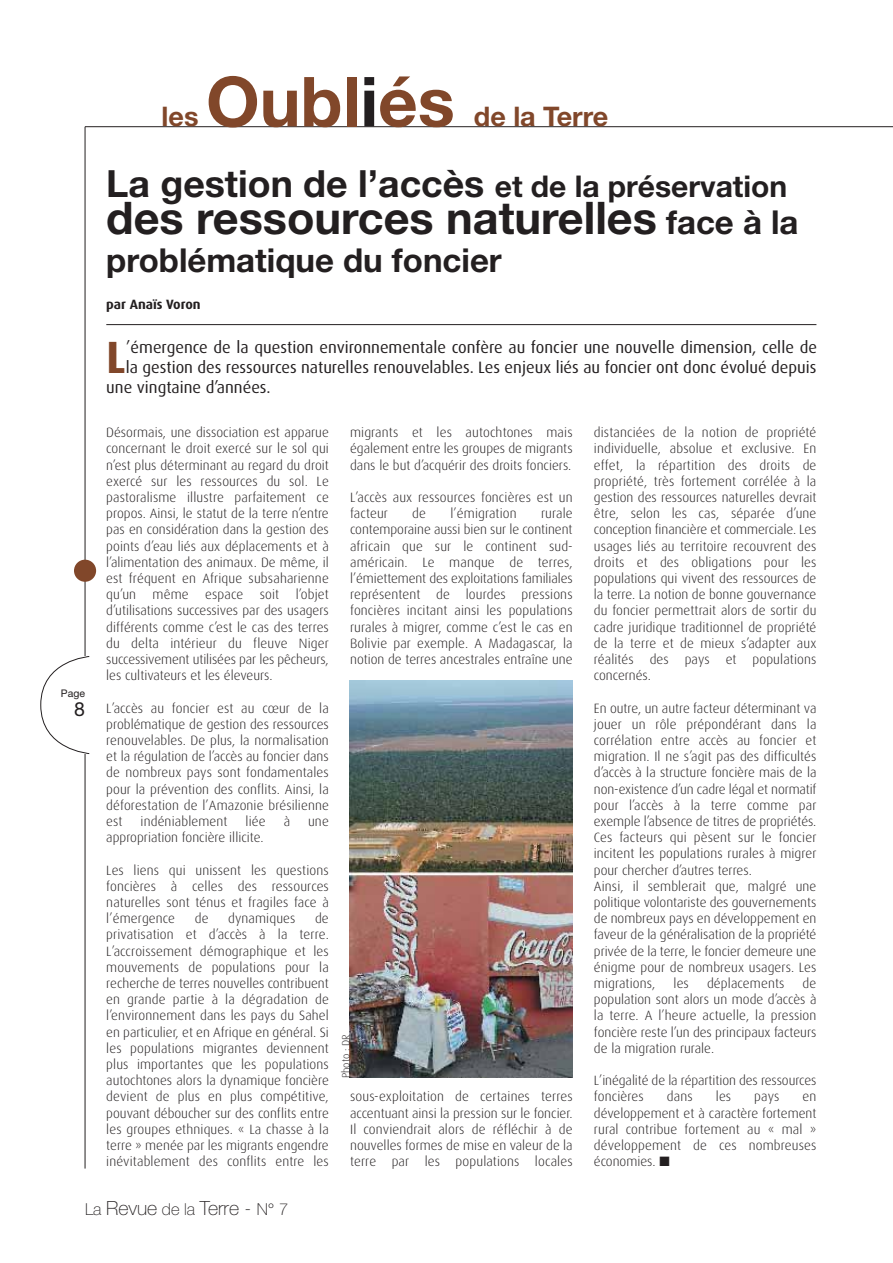
<style>
.page{position:relative;width:893px;height:1263px;background:#fff}
.page>*{position:absolute;margin:0;border:0;box-sizing:border-box;transform-origin:0 0}
.t1{font:700 69px "Helvetica Neue";color:#81472a}
.t2{font:700 45.3px "Dax";color:#81472a}
.t3{font:700 45px "Helvetica Neue";color:#231f20}
.t4{font:700 37.5px "Helvetica Neue";color:#231f20}
.t5{font:700 33px "Helvetica Neue";color:#231f20}
.t6{font:700 27px "Helvetica Neue";color:#81472a}
.t7{font:100 19.5px "Helvetica Neue";color:#231f20}
.t8{font:19.5px "Helvetica Neue";color:#231f20}
.t9{font:16.5px "Dax";color:#231f20}
.t10{font:300 13.5px/16.2px "Dax";color:#231f20;text-align:justify}
.t11{font:700 13.5px "Dax";color:#231f20}
.t12{font:300 10.5px "Dax";color:#231f20}
.t13{font:10.5px "Helvetica Neue";color:#231f20}
.s1{color:#231f20}
.s2{font-size:30px}
.s3{font-size:33px}
.s4{font-size:16.5px}
</style>
<div class="page">
<hr style="left:85px;top:127px;width:1px;height:1041px;background:#231f20">
<hr style="left:85px;top:126px;width:808px;height:1px;background:#231f20">
<svg style="left:40px;top:656px;width:50px;height:98px"></svg>
<div style="left:74px;top:560px;width:22px;height:22px;background:#81472a;border-radius:50%"></div>
<hr style="left:106px;top:324px;width:710px;height:1px;background:#231f20">
<img style="left:350px;top:680px;width:222px;height:397px">
<h3 class="t6" style="left:162px;top:107px;width:38px">les</h3>
<h1 class="t1" style="left:206px;top:77px;width:250px">Oubl<span class="s1">i</span>és</h1>
<h3 class="t6" style="left:474px;top:107px;width:136px">de la Terre</h3>
<h3 class="t4" style="left:106px;top:170px;width:682px">La gestion de l’accès <span class="s2">et de la préservation</span></h3>
<h3 class="t3" style="left:106px;top:202px;width:694px">des ressources naturelles <span class="s3">face à la</span></h3>
<h3 class="t5" style="left:106px;top:248px;width:397px">problématique du foncier</h3>
<p class="t11" style="left:106px;top:298px;width:96px">par Anaïs Voron</p>
<p class="t13" style="left:61px;top:690px;width:26px">Page</p>
<h3 class="t8" style="left:74px;top:702px;width:12px">8</h3>
<h2 class="t2" style="left:106px;top:335px;width:21px">L</h2>
<p class="t9" style="left:126px;top:339px;width:692px">’émergence de la question environnementale confère au foncier une nouvelle dimension, celle de</p>
<p class="t9" style="left:126px;top:359px;width:692px">la gestion des ressources naturelles renouvelables. Les enjeux liés au foncier ont donc évolué depuis</p>
<p class="t9" style="left:106px;top:379px;width:166px">une vingtaine d’années.</p>
<p class="t10" style="left:106px;top:425px;width:224px">Désormais, une dissociation est apparue concernant le droit exercé sur le sol qui n’est plus déterminant au regard du droit exercé sur les ressources du sol. Le pastoralisme illustre parfaitement ce propos. Ainsi, le statut de la terre n’entre pas en considération dans la gestion des points d’eau liés aux déplacements et à l’alimentation des animaux. De même, il est fréquent en Afrique subsaharienne qu’un même espace soit l’objet d’utilisations successives par des usagers différents comme c’est le cas des terres du delta intérieur du fleuve Niger successivement utilisées par les pêcheurs, les cultivateurs et les éleveurs.</p>
<p class="t10" style="left:106px;top:701px;width:224px">L’accès au foncier est au cœur de la problématique de gestion des ressources renouvelables. De plus, la normalisation et la régulation de l’accès au foncier dans de nombreux pays sont fondamentales pour la prévention des conflits. Ainsi, la déforestation de l’Amazonie brésilienne est</p>
<p class="t10" style="left:141px;top:814px;width:89px">indéniablement</p>
<p class="t10" style="left:246px;top:814px;width:22px">liée</p>
<p class="t10" style="left:284px;top:814px;width:8px">à</p>
<p class="t10" style="left:308px;top:814px;width:22px">une</p>
<p class="t10" style="left:106px;top:830px;width:159px">appropriation foncière illicite.</p>
<p class="t10" style="left:106px;top:863px;width:224px">Les liens qui unissent les questions foncières à celles des ressources naturelles sont ténus et fragiles face à l’émergence</p>
<p class="t10" style="left:106px;top:911px;width:224px;text-indent:209px">de privatisation et d’accès à la terre.<br>L’accroissement démographique et les mouvements de populations pour la recherche de terres nouvelles contribuent en grande partie à la dégradation de l’environnement dans les pays du Sahel en particulier, et en Afrique en général. Si les populations migrantes deviennent plus importantes que les populations autochtones alors la dynamique foncière devient de plus en plus compétitive, pouvant déboucher sur des conflits entre les groupes ethniques. « La chasse à la terre » menée par les migrants engendre inévitablement des conflits entre les</p>
<p class="t10" style="left:195px;top:911px;width:15px">de</p>
<p class="t10" style="left:228px;top:911px;width:69px">dynamiques</p>
<p class="t10" style="left:350px;top:425px;width:224px">migrants et les autochtones mais également entre les groupes de migrants dans le but d’acquérir des droits fonciers.</p>
<p class="t10" style="left:350px;top:490px;width:224px">L’accès aux ressources foncières est un facteur</p>
<p class="t10" style="left:412px;top:506px;width:15px">de</p>
<p class="t10" style="left:450px;top:506px;width:68px">l’émigration</p>
<p class="t10" style="left:350px;top:506px;width:224px;text-indent:191px">rurale contemporaine aussi bien sur le continent africain que sur le continent sud&shy;américain. Le manque de terres, l’émiettement des exploitations familiales représentent de lourdes pressions foncières incitant ainsi les populations rurales à migrer, comme c’est le cas en Bolivie par exemple. A Madagascar, la notion de terres ancestrales entraîne une</p>
<p class="t12" style="left:341px;top:1078px;width:46px;rotate:-90deg">Photo : DR</p>
<p class="t10" style="left:350px;top:1089px;width:224px">sous-exploitation de certaines terres accentuant ainsi la pression sur le foncier.<br>Il conviendrait alors de réfléchir à de nouvelles formes de mise en valeur de la terre par les populations locales</p>
<p class="t10" style="left:594px;top:425px;width:224px">distanciées de la notion de propriété individuelle, absolue et exclusive. En effet, la répartition des droits de propriété, très fortement corrélée à la gestion des ressources naturelles devrait être, selon les cas, séparée d’une conception financière et commerciale. Les usages liés au territoire recouvrent des droits et des obligations pour les populations qui vivent des ressources de la terre. La notion de bonne gouvernance du foncier permettrait alors de sortir du cadre juridique traditionnel de propriété de la terre et de mieux s’adapter aux réalités des pays et populations concernés.</p>
<p class="t10" style="left:594px;top:701px;width:224px;text-align:left">En outre, un autre facteur déterminant va jouer un rôle prépondérant dans la corrélation entre accès au foncier et migration. Il ne s’agit pas des difficultés d’accès à la structure foncière mais de la non-existence d’un cadre légal et normatif pour l’accès à la terre comme par exemple l’absence de titres de propriétés.<br>Ces facteurs qui pèsent sur le foncier incitent les populations rurales à migrer pour chercher d’autres terres.<br>Ainsi, il semblerait que, malgré une politique volontariste des gouvernements de nombreux pays en développement en faveur de la généralisation de la propriété privée de la terre, le foncier demeure une énigme pour de nombreux usagers. Les migrations,</p>
<p class="t10" style="left:594px;top:976px;width:224px;text-indent:209px">de population sont alors un mode d’accès à la terre. A l’heure actuelle, la pression foncière reste l’un des principaux facteurs de la migration rurale.</p>
<p class="t10" style="left:594px;top:1073px;width:224px">L’inégalité de la répartition des ressources foncières</p>
<p class="t10" style="left:673px;top:976px;width:17px">les</p>
<p class="t10" style="left:707px;top:976px;width:79px">déplacements</p>
<p class="t10" style="left:667px;top:1089px;width:27px">dans</p>
<p class="t10" style="left:716px;top:1089px;width:17px">les</p>
<p class="t10" style="left:754px;top:1089px;width:27px">pays</p>
<p class="t10" style="left:594px;top:1089px;width:224px;text-indent:209px">en développement et à caractère fortement rural contribue fortement au « mal » développement de ces nombreuses économies. ■</p>
<h3 class="t7" style="left:85px;top:1201px;width:205px"><span class="s4">La</span> Revue <span class="s4">de la</span> Terre - <span class="s4">N° 7</span></h3>
</div>
